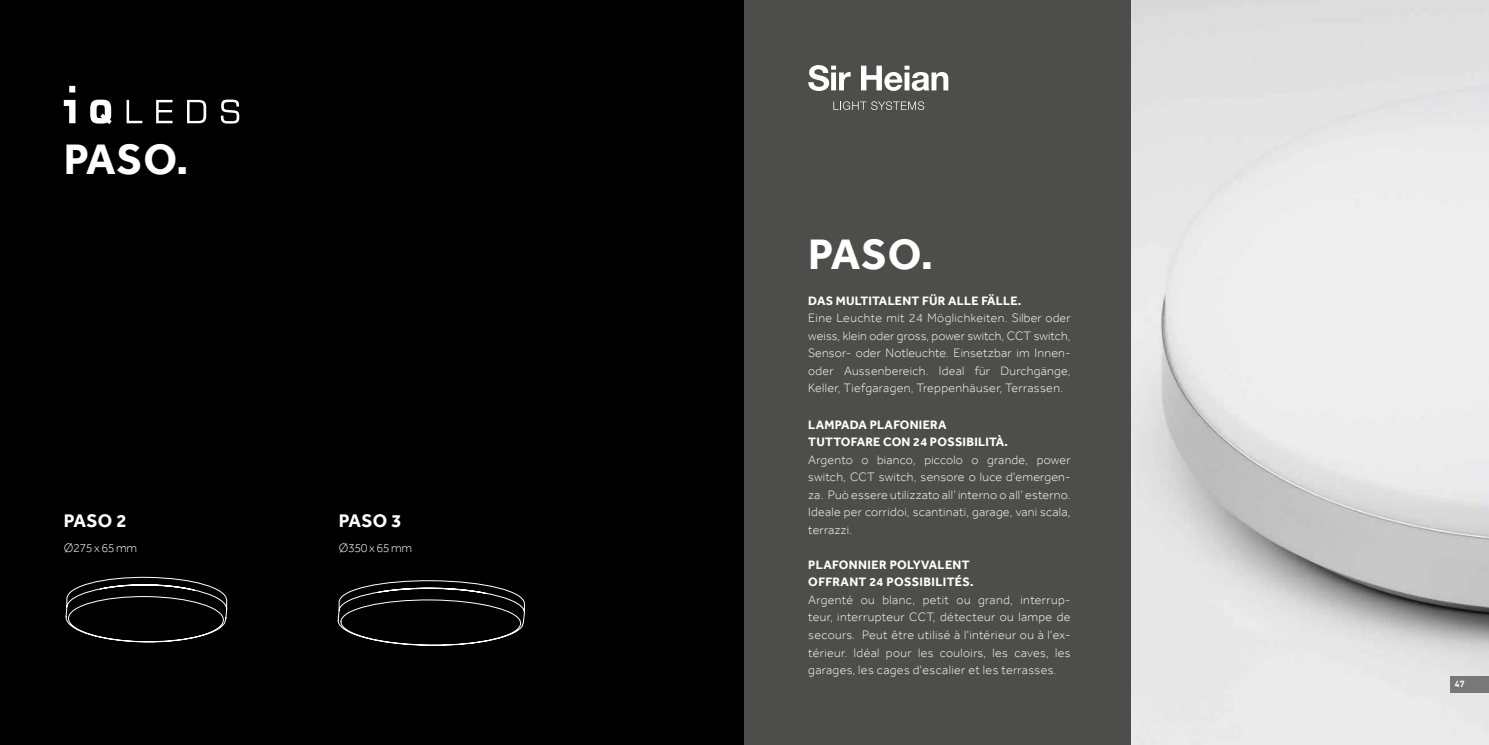
<style>
.page{position:relative;width:1489px;height:745px;background:#fff}
.page>*{position:absolute;margin:0;border:0;box-sizing:border-box;transform-origin:0 0}
.t1{font:700 43.75px "Effra";letter-spacing:.02em;color:#fff}
.t2{font:700 18.75px "Effra";letter-spacing:.02em;color:#fff}
.t3{font:300 12.5px/17.5px "Effra";letter-spacing:.02em;color:#fff;text-align:justify}
.t4{font:700 12.5px/17.5px "Effra";letter-spacing:.02em;color:#fff}
.t5{font:700 8.75px "DIN Pro";color:#fff}
</style>
<div class="page">
<div style="left:0;top:0;width:744px;height:744px;background:#000"></div>
<svg style="left:64px;top:86px;width:175px;height:38px;background:#2d2d2d"></svg>
<svg style="left:65px;top:576px;width:163px;height:66px;background:#151515"></svg>
<svg style="left:337px;top:579px;width:188px;height:67px;background:#141414"></svg>
<img style="left:1130px;top:0;width:358px;height:744px">
<div style="left:744px;top:0;width:386px;height:744px;background:#4d4d4c"></div>
<div style="left:1449px;top:675px;width:39px;height:16px;background:#787877"></div>
<svg style="left:808px;top:65px;width:42px;height:26px"></svg>
<svg style="left:861px;top:66px;width:87px;height:25px"></svg>
<svg style="left:833px;top:101px;width:91px;height:9px"></svg>
<h1 class="t1" style="left:64px;top:136px;width:126px">PASO.</h1>
<h2 class="t2" style="left:64px;top:510px;width:64px">PASO 2</h2>
<p class="t3" style="left:64px;top:538px;width:75px">Ø275 x 65 mm</p>
<h2 class="t2" style="left:339px;top:510px;width:64px">PASO 3</h2>
<p class="t3" style="left:339px;top:538px;width:75px">Ø350 x 65 mm</p>
<h1 class="t1" style="left:808px;top:230px;width:126px">PASO.</h1>
<p class="t4" style="left:808px;top:291px;width:214px">DAS MULTITALENT FÜR ALLE FÄLLE.</p>
<p class="t3" style="left:808px;top:309px;width:264px">Eine Leuchte mit 24 Möglichkeiten. Silber oder weiss, klein oder gross, power switch, CCT switch, Sensor- oder Notleuchte. Einsetzbar im Innen&shy;oder Aussenbereich. Ideal für Durchgänge, Keller, Tiefgaragen, Treppenhäuser, Terrassen.</p>
<p class="t4" style="left:808px;top:415px;width:201px">LAMPADA PLAFONIERA<br>TUTTOFARE CON 24 POSSIBILITÀ.</p>
<p class="t3" style="left:808px;top:450px;width:264px">Argento o bianco, piccolo o grande, power switch, CCT switch, sensore o luce d'emergen&shy;za. Può essere utilizzato all’ interno o all’ esterno.<br>Ideale per corridoi, scantinati, garage, vani scala, terrazzi.</p>
<p class="t4" style="left:808px;top:555px;width:167px">PLAFONNIER POLYVALENT<br>OFFRANT 24 POSSIBILITÉS.</p>
<p class="t3" style="left:808px;top:590px;width:264px">Argenté ou blanc, petit ou grand, interrup&shy;teur, interrupteur CCT, détecteur ou lampe de secours. Peut être utilisé à l'intérieur ou à l'ex&shy;térieur. Idéal pour les couloirs, les caves, les garages, les cages d'escalier et les terrasses.</p>
<p class="t5" style="left:1454px;top:678px;width:11px">47</p>
</div>
